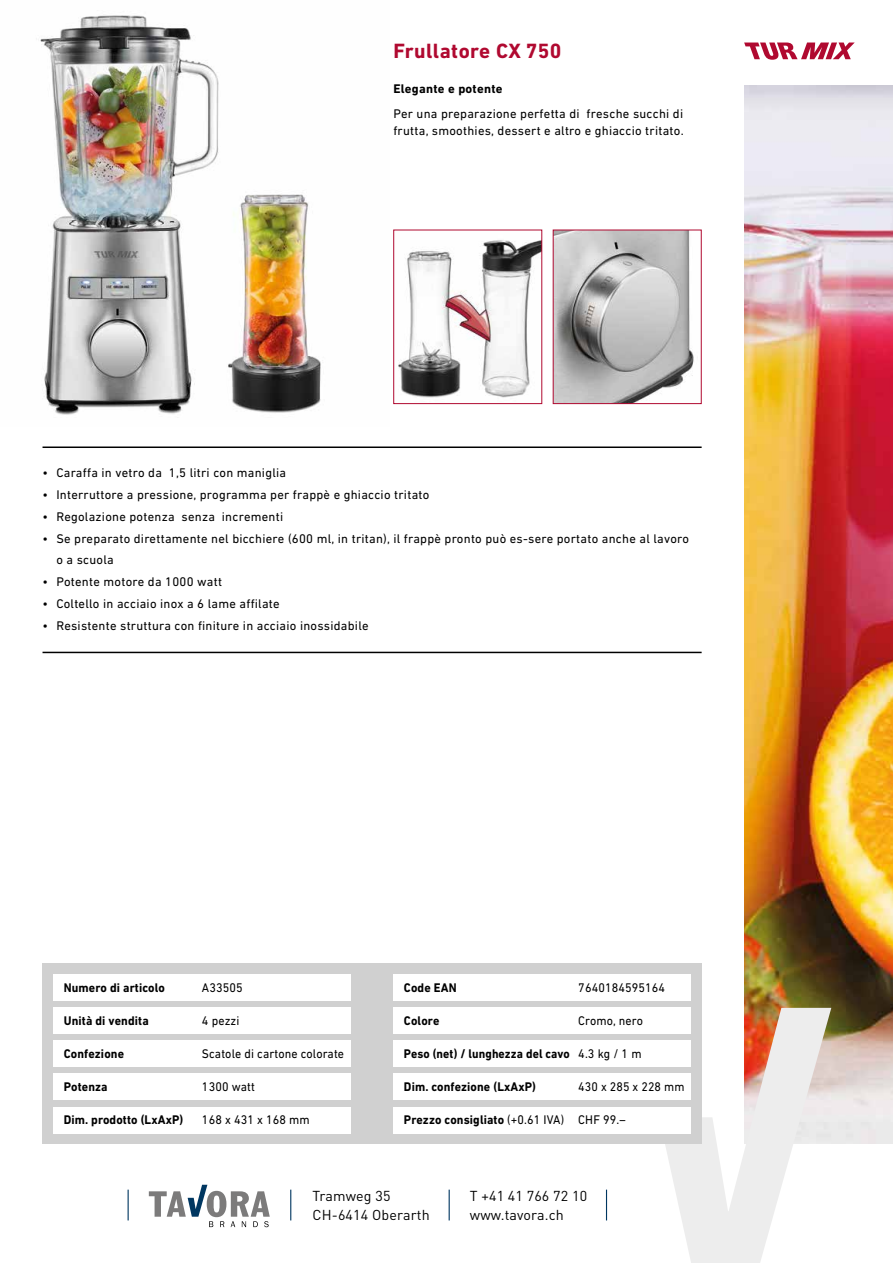
<style>
.page{position:relative;width:893px;height:1263px;background:#fff}
.page>*{position:absolute;margin:0;border:0;box-sizing:border-box;transform-origin:0 0}
.t1{font:700 21px "DIN Next LT Pro";letter-spacing:.02em;color:#b00930}
.t2{font:14.25px "DIN Pro";letter-spacing:.01em;color:#000}
.t3{font:12.75px/21.8px "DIN Next LT Pro";letter-spacing:.02em;color:#000}
.t4{font:700 12.75px "DIN Next LT Pro";letter-spacing:.01em;color:#000;scale:.95 1}
.t5{font:12.75px "DIN Next LT Pro";letter-spacing:.02em;color:#000;scale:.95 1}
.t6{font:700 12.75px "DIN Next LT Pro";letter-spacing:.01em;color:#000;scale:.93 1}
.t7{font:12.75px "DIN Next LT Pro";letter-spacing:.02em;color:#000;scale:.94 1}
.t8{font:700 12.75px "DIN Next LT Pro";letter-spacing:.01em;color:#000}
.t9{font:12.75px "DIN Next LT Pro";letter-spacing:.02em;color:#000;scale:.93 1}
.s1{font-weight:400}
</style>
<div class="page">
<img style="left:744px;top:85px;width:149px;height:1059px">
<svg style="left:665px;top:1008px;width:166px;height:255px"></svg>
<hr style="left:128px;top:1189px;width:1px;height:31px;background:#003761">
<hr style="left:290px;top:1189px;width:1px;height:31px;background:#003761">
<hr style="left:449px;top:1189px;width:1px;height:31px;background:#003761">
<hr style="left:606px;top:1189px;width:1px;height:31px;background:#003761">
<svg style="left:149px;top:1185px;width:121px;height:42px"></svg>
<div style="left:43px;top:963px;width:659px;height:181px;background:#d0d0d0"></div>
<div style="left:53px;top:974px;width:638px;height:26px;background:#fff"></div>
<div style="left:53px;top:1007px;width:638px;height:26px;background:#fff"></div>
<div style="left:53px;top:1040px;width:638px;height:26px;background:#fff"></div>
<div style="left:53px;top:1073px;width:638px;height:26px;background:#fff"></div>
<div style="left:53px;top:1107px;width:638px;height:26px;background:#fff"></div>
<div style="left:352px;top:964px;width:41px;height:179px;background:#d0d0d0"></div>
<hr style="left:43px;top:446px;width:659px;height:2px;background:#000">
<hr style="left:43px;top:652px;width:659px;height:1px;background:#000">
<svg style="left:744px;top:43px;width:110px;height:17px"></svg>
<img style="left:40px;top:15px;width:281px;height:400px">
<img style="left:398px;top:240px;width:142px;height:158px">
<div style="left:393px;top:230px;width:149px;height:174px;border:1px solid #b00930"></div>
<img style="left:555px;top:232px;width:139px;height:170px">
<div style="left:553px;top:230px;width:149px;height:174px;border:1px solid #b00930"></div>
<h1 class="t1" style="left:393px;top:39px;width:170px">Frullatore CX 750</h1>
<p class="t8" style="left:393px;top:81px;width:111px">Elegante e potente</p>
<p class="t3" style="left:393px;top:104px;width:292px;line-height:17.2px">Per una preparazione perfetta di fresche succhi di frutta, smoothies, dessert e altro e ghiaccio tritato.</p>
<p class="t3" style="left:43px;top:462px;width:245px">• Caraffa in vetro da 1,5 litri con maniglia</p>
<p class="t3" style="left:43px;top:484px;width:388px">• Interruttore a pressione, programma per frappè e ghiaccio tritato</p>
<p class="t3" style="left:43px;top:505px;width:242px">• Regolazione potenza senza incrementi</p>
<p class="t3" style="left:56px;top:527px;width:634px;text-indent:-14px">• Se preparato direttamente nel bicchiere (600 ml, in tritan), il frappè pronto può es-sere portato anche al lavoro o a scuola</p>
<p class="t3" style="left:43px;top:571px;width:181px">• Potente motore da 1000 watt</p>
<p class="t3" style="left:43px;top:592px;width:239px">• Coltello in acciaio inox a 6 lame affilate</p>
<p class="t3" style="left:43px;top:614px;width:328px">• Resistente struttura con finiture in acciaio inossidabile</p>
<p class="t4" style="left:64px;top:980px;width:108px">Numero di articolo</p>
<p class="t5" style="left:202px;top:980px;width:44px">A33505</p>
<p class="t4" style="left:64px;top:1013px;width:91px">Unità di vendita</p>
<p class="t5" style="left:202px;top:1013px;width:41px">4 pezzi</p>
<p class="t4" style="left:64px;top:1046px;width:65px">Confezione</p>
<p class="t5" style="left:202px;top:1046px;width:151px">Scatole di cartone colorate</p>
<p class="t4" style="left:64px;top:1079px;width:48px">Potenza</p>
<p class="t5" style="left:202px;top:1079px;width:57px">1300 watt</p>
<p class="t4" style="left:64px;top:1112px;width:127px">Dim. prodotto (LxAxP)</p>
<p class="t5" style="left:202px;top:1112px;width:115px">168 x 431 x 168 mm</p>
<p class="t5" style="left:209px;top:980px;width:37px">11180</p>
<p class="t5" style="left:202px;top:1013px;width:8px">1</p>
<p class="t5" style="left:236px;top:1013px;width:8px">o</p>
<p class="t5" style="left:209px;top:1079px;width:85px">235–1470 watt</p>
<p class="t5" style="left:209px;top:1112px;width:83px">80 315 395</p>
<p class="t4" style="left:404px;top:980px;width:57px">Code EAN</p>
<p class="t5" style="left:578px;top:980px;width:93px">7640184595164</p>
<p class="t4" style="left:404px;top:1013px;width:39px">Colore</p>
<p class="t5" style="left:578px;top:1013px;width:70px">Cromo, nero</p>
<p class="t6" style="left:404px;top:1046px;width:257px">Peso (net) / lunghezza del cavo <span class="s1">4.3 kg / 1 m</span></p>
<p class="t4" style="left:404px;top:1079px;width:140px">Dim. confezione (LxAxP)</p>
<p class="t7" style="left:578px;top:1079px;width:115px">430 x 285 x 228 mm</p>
<p class="t4" style="left:404px;top:1112px;width:235px">Prezzo consigliato <span class="s1">(+0.61 IVA) CHF 99.–</span></p>
<p class="t5" style="left:638px;top:980px;width:30px">0008</p>
<p class="t5" style="left:578px;top:1013px;width:77px">A gento, nero</p>
<p class="t9" style="left:578px;top:1046px;width:19px">7 8</p>
<p class="t7" style="left:610px;top:1079px;width:22px">370</p>
<p class="t7" style="left:648px;top:1079px;width:15px">30</p>
<p class="t5" style="left:518px;top:1112px;width:26px">250</p>
<p class="t5" style="left:603px;top:1112px;width:32px">549.–</p>
<p class="t2" style="left:313px;top:1184px;width:80px">Tramweg 35</p>
<p class="t2" style="left:470px;top:1184px;width:119px">T +41 41 766 72 10</p>
<p class="t2" style="left:313px;top:1204px;width:119px">CH-6414 Oberarth</p>
<p class="t2" style="left:470px;top:1204px;width:96px">www.tavora.ch</p>
</div>
